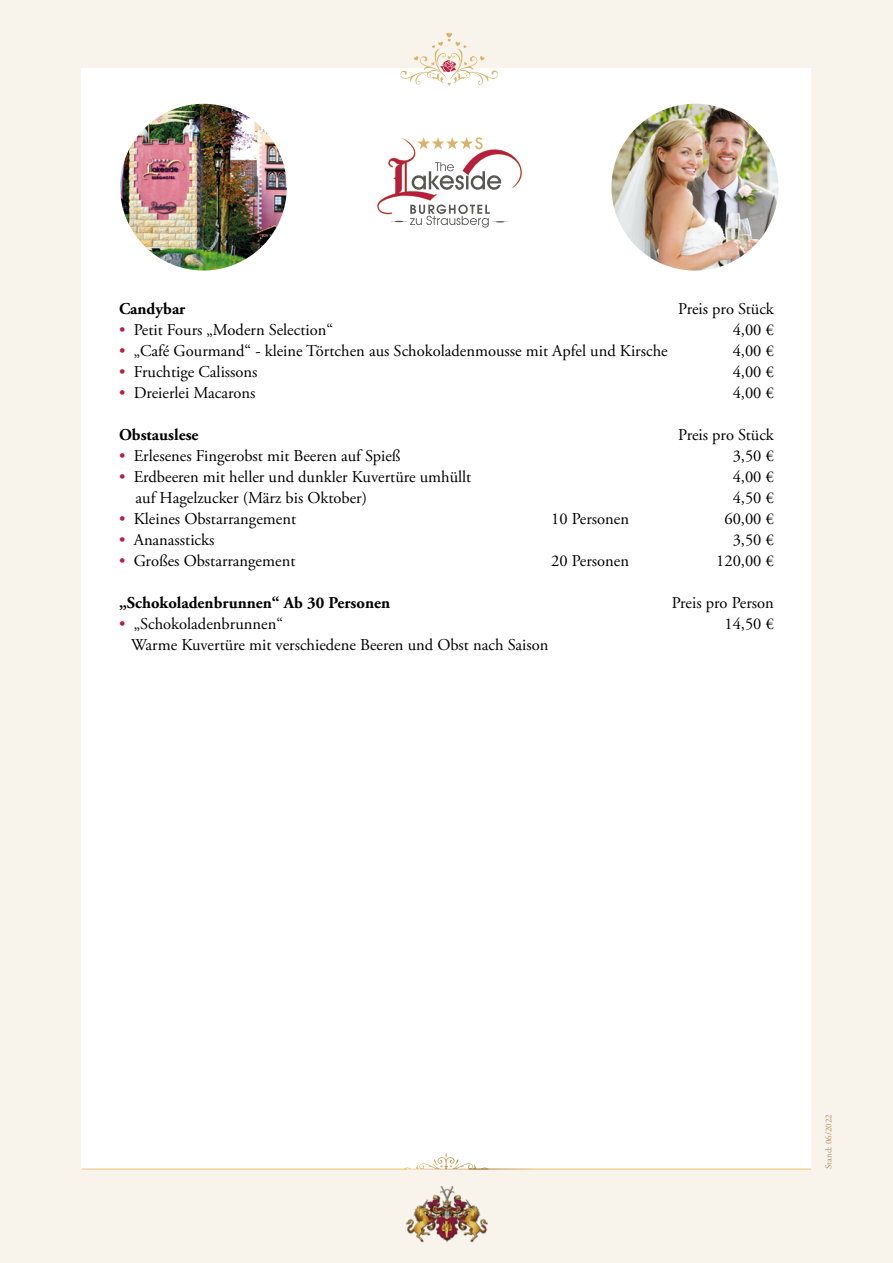
<style>
.page{position:relative;width:893px;height:1263px;background:#f8f4ec}
.page>*{position:absolute;margin:0;border:0;box-sizing:border-box;transform-origin:0 0}
.t1{font:16.5px "Adobe Garamond Pro";color:#000}
.t2{font:700 16.5px "Adobe Garamond";color:#000}
.t3{font:16.5px "Adobe Garamond";color:#000}
.t4{font:9px "Adobe Garamond";color:#ae9357}
.s1{color:#b71e3f}
</style>
<div class="page">
<div style="left:82px;top:68px;width:729px;height:1101px;background:#fff"></div>
<hr style="left:82px;top:1169px;width:324px;height:1px;background:#e9be67">
<hr style="left:468px;top:1169px;width:343px;height:1px;background:#fff">
<svg style="left:403px;top:1152px;width:86px;height:17px"></svg>
<img style="left:406px;top:1186px;width:82px;height:57px">
<svg style="left:377px;top:137px;width:145px;height:91px"></svg>
<img style="left:120px;top:104px;width:167px;height:166px;border-radius:83px">
<img style="left:611px;top:104px;width:167px;height:167px;border-radius:83px">
<svg style="left:400px;top:33px;width:98px;height:53px"></svg>
<p class="t2" style="left:119px;top:300px;width:68px">Candybar</p>
<p class="t3" style="left:678px;top:300px;width:97px">Preis pro Stück</p>
<p class="t1" style="left:119px;top:320px;width:216px"><span class="s1">•</span> Petit Fours „Modern Selection“</p>
<p class="t1" style="left:733px;top:320px;width:43px">4,00 €</p>
<p class="t1" style="left:119px;top:341px;width:550px"><span class="s1">•</span> „Café Gourmand“ - kleine Törtchen aus Schokoladenmousse mit Apfel und Kirsche</p>
<p class="t1" style="left:733px;top:341px;width:43px">4,00 €</p>
<p class="t1" style="left:119px;top:362px;width:140px"><span class="s1">•</span> Fruchtige Calissons</p>
<p class="t1" style="left:733px;top:362px;width:43px">4,00 €</p>
<p class="t1" style="left:119px;top:383px;width:138px"><span class="s1">•</span> Dreierlei Macarons</p>
<p class="t1" style="left:733px;top:383px;width:43px">4,00 €</p>
<p class="t2" style="left:119px;top:426px;width:81px">Obstauslese</p>
<p class="t3" style="left:678px;top:426px;width:97px">Preis pro Stück</p>
<p class="t1" style="left:119px;top:446px;width:283px"><span class="s1">•</span> Erlesenes Fingerobst mit Beeren auf Spieß</p>
<p class="t1" style="left:733px;top:446px;width:43px">3,50 €</p>
<p class="t1" style="left:119px;top:467px;width:354px"><span class="s1">•</span> Erdbeeren mit heller und dunkler Kuvertüre umhüllt</p>
<p class="t1" style="left:733px;top:467px;width:43px">4,00 €</p>
<p class="t1" style="left:136px;top:488px;width:233px">auf Hagelzucker (März bis Oktober)</p>
<p class="t1" style="left:733px;top:488px;width:43px">4,50 €</p>
<p class="t1" style="left:119px;top:509px;width:179px"><span class="s1">•</span> Kleines Obstarrangement</p>
<p class="t1" style="left:551px;top:509px;width:80px">10 Personen</p>
<p class="t1" style="left:724px;top:509px;width:51px">60,00 €</p>
<p class="t1" style="left:119px;top:530px;width:97px"><span class="s1">•</span> Ananassticks</p>
<p class="t1" style="left:733px;top:530px;width:43px">3,50 €</p>
<p class="t1" style="left:119px;top:551px;width:178px"><span class="s1">•</span> Großes Obstarrangement</p>
<p class="t1" style="left:551px;top:551px;width:80px">20 Personen</p>
<p class="t1" style="left:716px;top:551px;width:59px">120,00 €</p>
<p class="t2" style="left:119px;top:594px;width:273px">„Schokoladenbrunnen“ Ab 30 Personen</p>
<p class="t3" style="left:672px;top:594px;width:104px">Preis pro Person</p>
<p class="t1" style="left:119px;top:614px;width:165px"><span class="s1">•</span> „Schokoladenbrunnen“</p>
<p class="t1" style="left:724px;top:614px;width:51px">14,50 €</p>
<p class="t1" style="left:131px;top:635px;width:419px">Warme Kuvertüre mit verschiedene Beeren und Obst nach Saison</p>
<p class="t4" style="left:824px;top:1169px;width:56px;rotate:-90deg">Stand: 06/2022</p>
</div>
